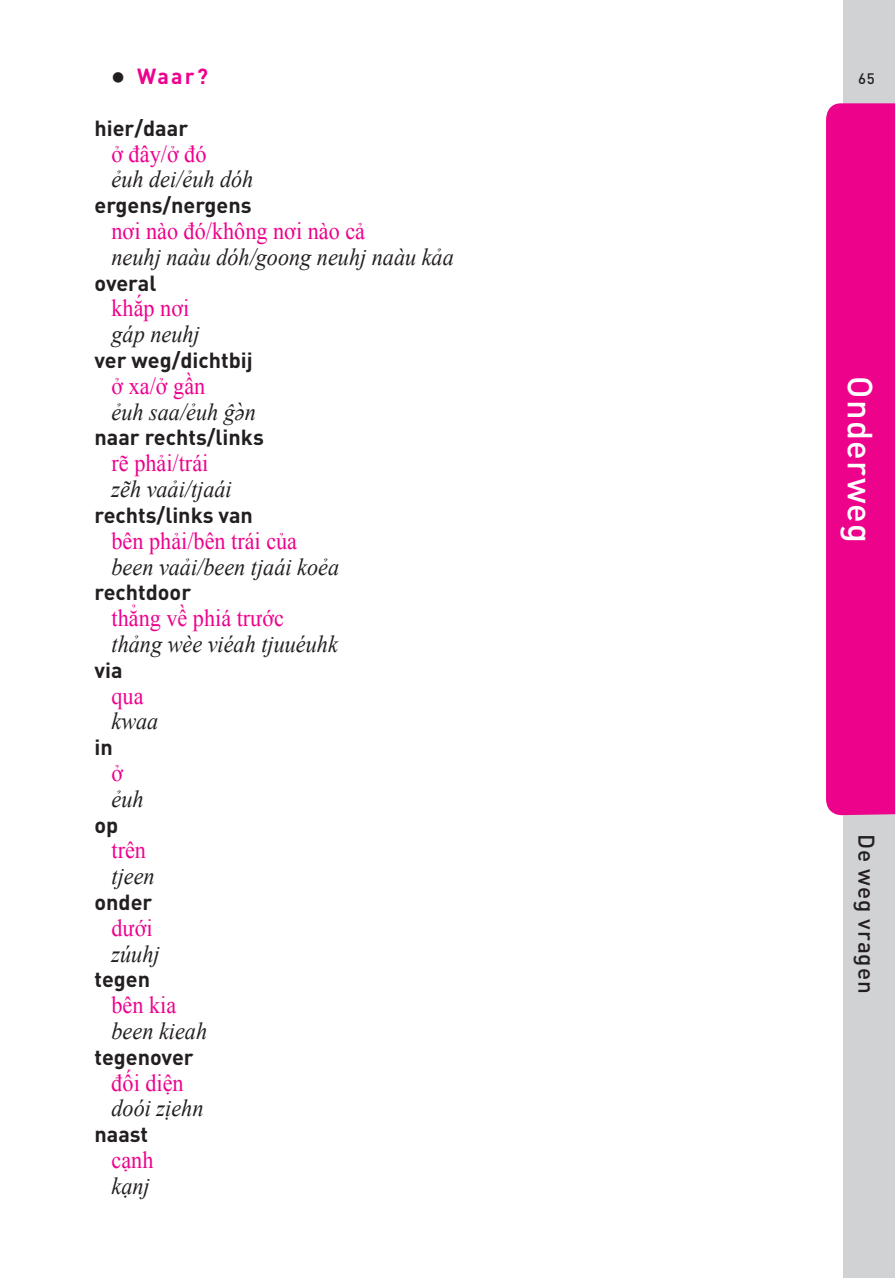
<style>
.page{position:relative;width:895px;height:1278px;background:#fff}
.page>*{position:absolute;margin:0;border:0;box-sizing:border-box;transform-origin:0 0}
.t1{font:500 34.5px "DINOT";letter-spacing:.04em;color:#fff}
.t2{font:italic 24px "Times New Roman";color:#231f20;scale:.93 1}
.t3{font:24px "Times New Roman";color:#ed028c;scale:.93 1}
.t4{font:500 22.5px "DINOT";letter-spacing:.04em;color:#231f20}
.t5{font:700 21.6px "DINOT";color:#231f20}
.t6{font:700 21.6px "DINOT";color:#ed028c}
.t7{font:500 15px "DINOT";color:#231f20}
</style>
<div class="page">
<div style="left:843px;top:0;width:52px;height:1278px;background:#d1d2d4"></div>
<div style="left:826px;top:103px;width:69px;height:712px;background:#ed028c"></div>
<p class="t6" style="left:137px;top:62px;width:73px">Waar?</p>
<p class="t7" style="left:858px;top:69px;width:18px">65</p>
<p class="t5" style="left:95px;top:113px;width:95px">hier/daar</p>
<p class="t3" style="left:112px;top:137px;width:104px">ở đây/ở đó</p>
<p class="t2" style="left:112px;top:163px;width:154px">ẻuh dei/ẻuh dóh</p>
<p class="t5" style="left:95px;top:191px;width:159px">ergens/nergens</p>
<p class="t3" style="left:112px;top:215px;width:274px">nơi nào đó/không nơi nào cả</p>
<p class="t2" style="left:112px;top:240px;width:369px">neuhj naàu dóh/goong neuhj naàu kảa</p>
<p class="t5" style="left:95px;top:268px;width:63px">overal</p>
<p class="t3" style="left:112px;top:292px;width:85px">khắp nơi</p>
<p class="t2" style="left:112px;top:318px;width:96px">gáp neuhj</p>
<p class="t5" style="left:95px;top:346px;width:160px">ver weg/dichtbij</p>
<p class="t3" style="left:112px;top:370px;width:102px">ở xa/ở gần</p>
<p class="t2" style="left:112px;top:395px;width:157px">ẻuh saa/ẻuh ĝə̀n</p>
<p class="t5" style="left:95px;top:423px;width:171px">naar rechts/links</p>
<p class="t3" style="left:112px;top:447px;width:106px">rẽ phải/trái</p>
<p class="t2" style="left:112px;top:472px;width:131px">zẽh vaải/tjaái</p>
<p class="t5" style="left:95px;top:500px;width:160px">rechts/links van</p>
<p class="t3" style="left:112px;top:524px;width:201px">bên phải/bên trái của</p>
<p class="t2" style="left:112px;top:550px;width:246px">been vaải/been tjaái koẻa</p>
<p class="t5" style="left:95px;top:578px;width:98px">rechtdoor</p>
<p class="t3" style="left:112px;top:602px;width:187px">thẳng về phiá trước</p>
<p class="t2" style="left:112px;top:627px;width:245px">thảng wèe viéah tjuuéuhk</p>
<p class="t5" style="left:95px;top:655px;width:30px">via</p>
<p class="t3" style="left:112px;top:679px;width:36px">qua</p>
<p class="t2" style="left:112px;top:705px;width:52px">kwaa</p>
<p class="t5" style="left:95px;top:733px;width:20px">in</p>
<p class="t3" style="left:112px;top:757px;width:14px">ở</p>
<p class="t2" style="left:112px;top:782px;width:36px">ẻuh</p>
<p class="t5" style="left:95px;top:810px;width:25px">op</p>
<p class="t3" style="left:112px;top:834px;width:39px">trên</p>
<p class="t2" style="left:112px;top:859px;width:48px">tjeen</p>
<p class="t5" style="left:95px;top:887px;width:59px">onder</p>
<p class="t3" style="left:112px;top:911px;width:46px">dưới</p>
<p class="t2" style="left:112px;top:937px;width:53px">zúuhj</p>
<p class="t5" style="left:95px;top:965px;width:57px">tegen</p>
<p class="t3" style="left:112px;top:989px;width:71px">bên kia</p>
<p class="t2" style="left:112px;top:1014px;width:104px">been kieah</p>
<p class="t5" style="left:95px;top:1042px;width:101px">tegenover</p>
<p class="t3" style="left:112px;top:1066px;width:79px">đối diện</p>
<p class="t2" style="left:112px;top:1092px;width:100px">doói zịehn</p>
<p class="t5" style="left:95px;top:1120px;width:55px">naast</p>
<p class="t3" style="left:112px;top:1144px;width:47px">cạnh</p>
<p class="t2" style="left:112px;top:1169px;width:43px">kạnj</p>
<h1 class="t1" style="left:884px;top:376px;width:169px;rotate:90deg">Onderweg</h1>
<p class="t4" style="left:882px;top:834px;width:161px;rotate:90deg">De weg vragen</p>
</div>
